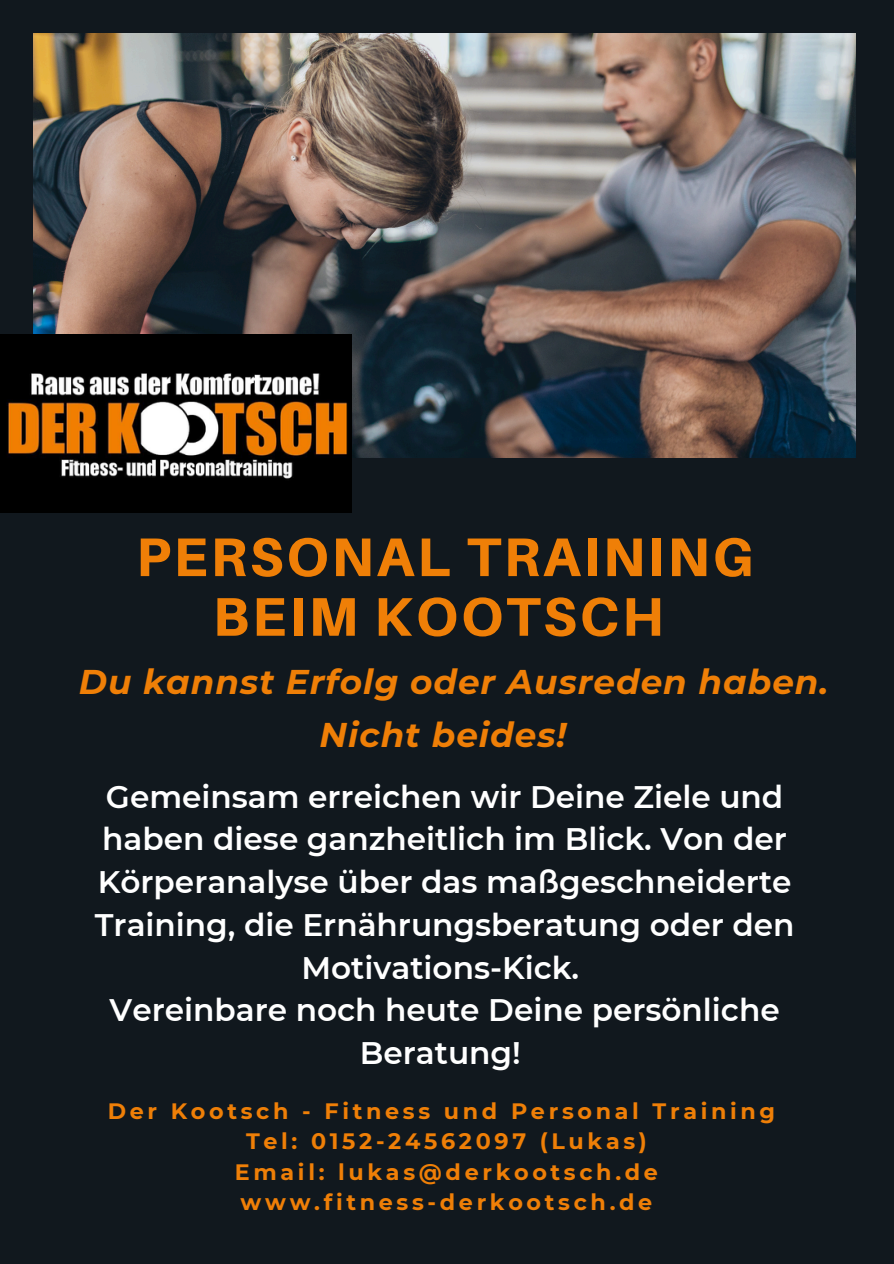
<style>
.page{position:relative;width:894px;height:1264px;background:#fff}
.page>*{position:absolute;margin:0;border:0;box-sizing:border-box;transform-origin:0 0}
.t1{font:800 54.45px/59.7px "Aileron";letter-spacing:.055em;color:#ef7f07;text-align:center}
.t2{font:italic 700 34.2px/52.8px "Montserrat";letter-spacing:.03em;color:#ef7f07}
.t3{font:600 31.05px/42.8px "Montserrat";color:#fff;text-align:center}
.t4{font:700 22.2px "Montserrat";letter-spacing:.165em;color:#ef7f07}
</style>
<div class="page">
<div style="left:0;top:0;width:893px;height:1263px;background:#11181e"></div>
<img style="left:33px;top:33px;width:822px;height:424px">
<img style="left:0;top:334px;width:351px;height:179px">
<h2 class="t1" style="left:136px;top:526px;width:618px">PERSONAL TRAINING<br>BEIM KOOTSCH</h2>
<h1 class="t2" style="left:319px;top:655px;width:510px;text-indent:-241px">Du kannst Erfolg oder Ausreden haben.<br>Nicht beides!</h1>
<p class="t3" style="left:95px;top:775px;width:700px">Gemeinsam erreichen wir Deine Ziele und haben diese ganzheitlich im Blick. Von der Körperanalyse über das maßgeschneiderte Training, die Ernährungsberatung oder den Motivations-Kick.<br>Vereinbare noch heute Deine persönliche Beratung!</p>
<h2 class="t4" style="left:108px;top:1097px;width:668px">Der Kootsch - Fitness und Personal Training</h2>
<p class="t4" style="left:246px;top:1127px;width:402px">Tel: 0152-24562097 (Lukas)</p>
<p class="t4" style="left:235px;top:1158px;width:424px">Email: lukas@derkootsch.de</p>
<p class="t4" style="left:240px;top:1188px;width:413px">www.fitness-derkootsch.de</p>
</div>
